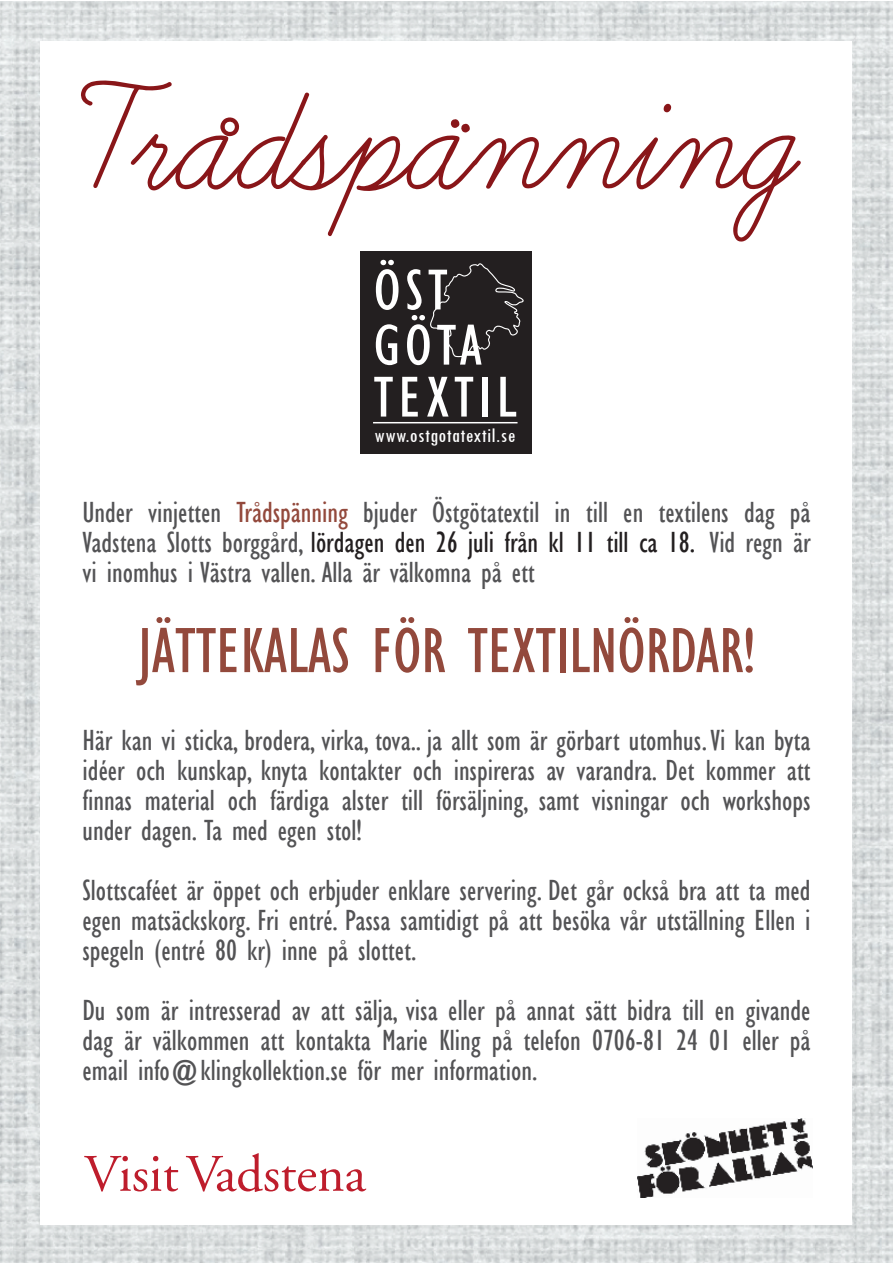
<style>
.page{position:relative;width:893px;height:1263px;background:#fff}
.page>*{position:absolute;margin:0;border:0;box-sizing:border-box;transform-origin:0 0}
.t1{font:189.75px "Learning Curve";color:#891619}
.t2{font:condensed 66px "Gill Sans";color:#93493c}
.t3{font:condensed 59.55px/53.6px "Gill Sans";letter-spacing:.075em;color:#fff;scale:1.06 1}
.t4{font:condensed 30px/30px "Gill Sans";color:#535355;text-align:justify}
.t5{font:condensed 20.7px "Tw Cen";letter-spacing:.02em;color:#fff}
.s1{color:#93493c}
.s2{color:#231f20}
</style>
<div class="page">
<img style="left:0;top:1px;width:892px;height:1262px">
<div style="left:40px;top:41px;width:812px;height:1183px;background:#fff"></div>
<div style="left:361px;top:251px;width:171px;height:202px;background:#231f20"></div>
<hr style="left:373px;top:422px;width:144px;height:1px;background:#fff">
<svg style="left:430px;top:263px;width:94px;height:95px"></svg>
<img style="left:638px;top:1118px;width:175px;height:79px">
<svg style="left:84px;top:1156px;width:94px;height:35px"></svg>
<svg style="left:186px;top:1153px;width:180px;height:39px"></svg>
<h1 class="t1" style="left:76px;top:53px;width:712px">Trådspänning</h1>
<h3 class="t3" style="left:374px;top:263px;width:136px">ÖST<br>GÖTA<br>TEXTIL</h3>
<p class="t5" style="left:374px;top:425px;width:143px">www.ostgotatextil.se</p>
<p class="t4" style="left:82px;top:497px;width:730px">Under vinjetten <span class="s1">Trådspänning</span> bjuder Östgötatextil in till en textilens dag på Vadstena Slotts borggård, <span class="s2">lördagen den 26 juli från kl 11 till ca 18.</span> Vid regn är vi inomhus i Västra vallen. Alla är välkomna på ett</p>
<h2 class="t2" style="left:138px;top:610px;width:618px">JÄTTEKALAS FÖR TEXTILNÖRDAR!</h2>
<p class="t4" style="left:82px;top:725px;width:729px">Här kan vi sticka, brodera, virka, tova.. ja allt som är görbart utomhus. Vi kan byta idéer och kunskap, knyta kontakter och inspireras av varandra. Det kommer att finnas material och färdiga alster till försäljning, samt visningar och workshops under dagen. Ta med egen stol!</p>
<p class="t4" style="left:82px;top:875px;width:730px">Slottscaféet är öppet och erbjuder enklare servering. Det går också bra att ta med egen matsäckskorg. Fri entré. Passa samtidigt på att besöka vår utställning Ellen i spegeln (entré 80 kr) inne på slottet.</p>
<p class="t4" style="left:82px;top:995px;width:730px">Du som är intresserad av att sälja, visa eller på annat sätt bidra till en givande dag är välkommen att kontakta Marie Kling på telefon 0706-81 24 01 eller på email info@klingkollektion.se för mer information.</p>
</div>
